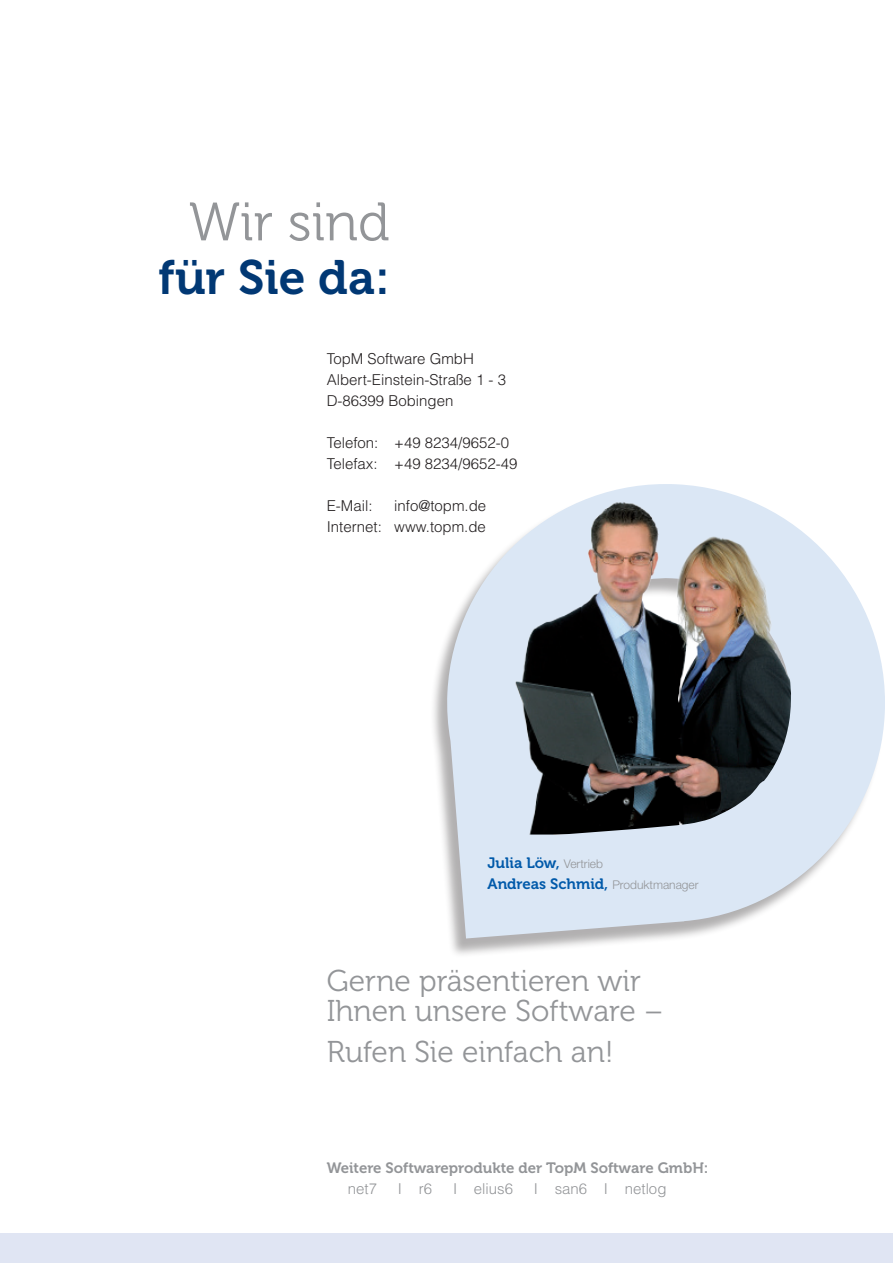
<style>
.page{position:relative;width:893px;height:1263px;background:#fff}
.page>*{position:absolute;margin:0;border:0;box-sizing:border-box;transform-origin:0 0}
.t1{font:54px "Museo 300";color:#939598}
.t2{font:48px "Museo 700";color:#013874}
.t3{font:30px/30px "Museo 300";color:#939598}
.t4{font:300 15px/21px "Helvetica";color:#231f20}
.t5{font:15px/21px "Museo 700";color:#015aaa}
.t6{font:15px "Museo 700";color:#939598}
.t7{font:300 15px "Helvetica";color:#939598}
.s1{font-family:"Helvetica Neue";font-weight:300;font-size:12px;color:#939598}
</style>
<div class="page">
<div style="left:430px;top:487px;width:454px;height:471px;background:#231f20;opacity:.35"></div>
<svg style="left:447px;top:487px;width:438px;height:451px;fill:#dbe7f5"></svg>
<img style="left:505px;top:484px;width:337px;height:350px">
<svg style="left:523px;top:679px;width:319px;height:222px;background:#7e858c"></svg>
<div style="left:0;top:1233px;width:893px;height:30px;background:#e0e5f3"></div>
<h1 class="t1" style="left:189px;top:193px;width:202px">Wir sind</h1>
<h2 class="t2" style="left:158px;top:251px;width:233px">für Sie da:</h2>
<p class="t4" style="left:327px;top:347px;width:181px">TopM Software GmbH<br>Albert-Einstein-Straße 1 - 3<br>D-86399 Bobingen</p>
<p class="t4" style="left:327px;top:431px;width:192px">Telefon: +49 8234/9652-0<br>Telefax: +49 8234/9652-49</p>
<p class="t4" style="left:327px;top:494px;width:47px">E-Mail:</p>
<p class="t4" style="left:327px;top:494px;width:161px;text-align:right">info@topm.de<br>Internet: www.topm.de</p>
<p class="t5" style="left:488px;top:852px;width:213px">Julia Löw, <span class="s1">Vertrieb<br></span>Andreas Schmid, <span class="s1">Produktmanager</span></p>
<h3 class="t3" style="left:327px;top:966px;width:338px">Gerne präsentieren wir<br>Ihnen unsere Software –</h3>
<h3 class="t3" style="left:327px;top:1037px;width:289px">Rufen Sie einfach an!</h3>
<p class="t6" style="left:327px;top:1159px;width:383px">Weitere Softwareprodukte der TopM Software GmbH:</p>
<p class="t7" style="left:348px;top:1179px;width:31px">net7</p>
<p class="t7" style="left:398px;top:1179px;width:36px">I r6</p>
<p class="t7" style="left:453px;top:1179px;width:62px">I elius6</p>
<p class="t7" style="left:534px;top:1179px;width:134px">I san6 I netlog</p>
</div>
